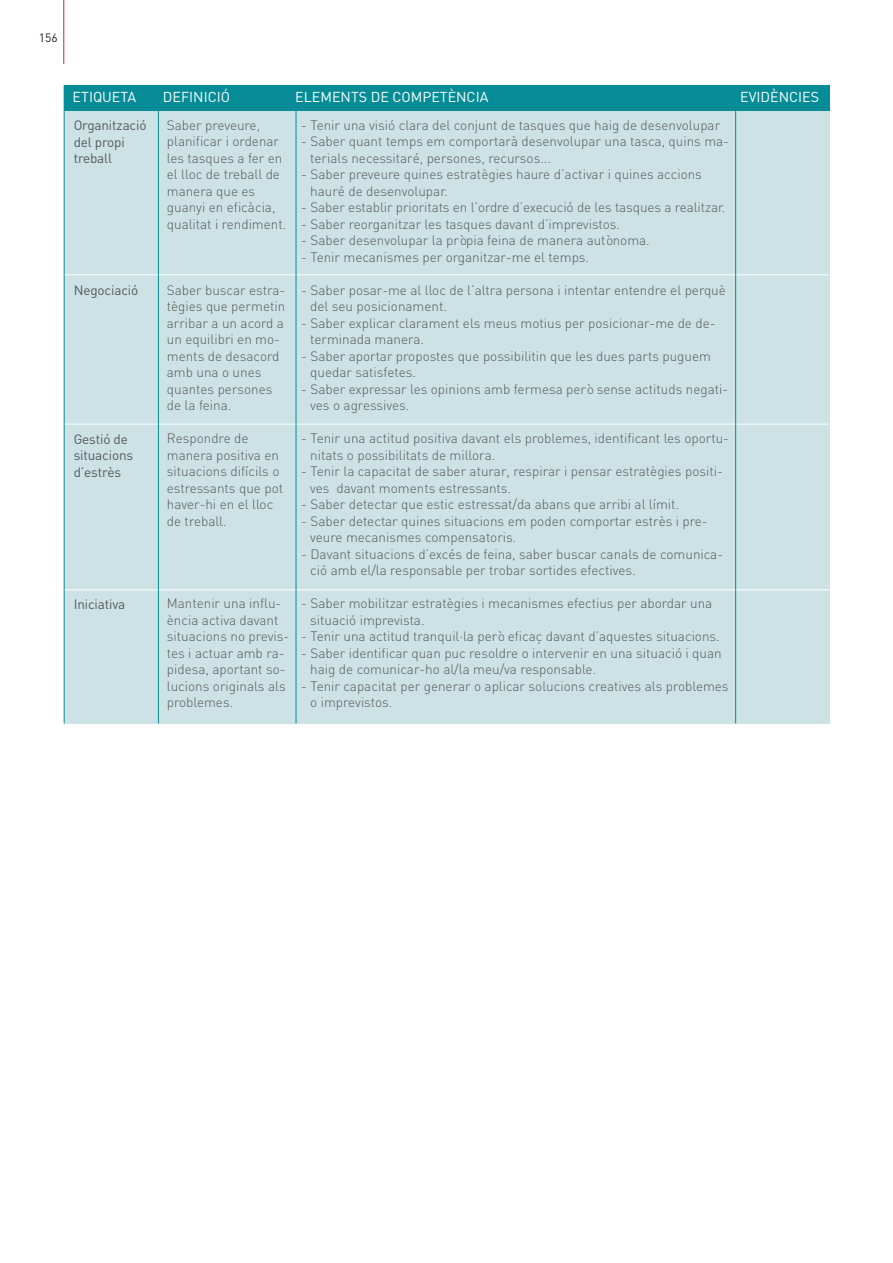
<style>
.page{position:relative;width:893px;height:1263px;background:#fff}
.page>*{position:absolute;margin:0;border:0;box-sizing:border-box;transform-origin:0 0}
.t1{font:14.25px "DIN";color:#fff}
.t2{font:300 13.5px/16.5px "DIN";color:#57585a}
.t3{font:13.5px/16.5px "DIN";letter-spacing:-.01em;color:#57585a}
.t4{font:12px "DIN";color:#231f20}
</style>
<div class="page">
<hr style="left:64px;top:0;width:1px;height:64px;background:#e4183e">
<div style="left:64px;top:85px;width:766px;height:638px;background:#cce2e5"></div>
<div style="left:64px;top:85px;width:766px;height:26px;background:#058c97"></div>
<hr style="left:64px;top:274px;width:765px;height:1px;background:#fff">
<hr style="left:64px;top:424px;width:765px;height:1px;background:#fff">
<hr style="left:64px;top:589px;width:765px;height:1px;background:#fff">
<hr style="left:64px;top:85px;width:1px;height:638px;background:#058c97">
<hr style="left:735px;top:85px;width:1px;height:638px;background:#058c97">
<hr style="left:296px;top:102px;width:1px;height:621px;background:#058c97">
<hr style="left:158px;top:102px;width:1px;height:621px;background:#058c97">
<p class="t4" style="left:39px;top:33px;width:20px">156</p>
<p class="t1" style="left:73px;top:92px;width:65px">ETIQUETA</p>
<p class="t1" style="left:163px;top:92px;width:69px">DEFINICIÓ</p>
<p class="t1" style="left:295px;top:92px;width:195px">ELEMENTS DE COMPETÈNCIA</p>
<p class="t1" style="left:740px;top:92px;width:80px">EVIDÈNCIES</p>
<p class="t3" style="left:74px;top:118px;width:74px">Organització del propi treball</p>
<p class="t3" style="left:74px;top:283px;width:66px">Negociació</p>
<p class="t3" style="left:74px;top:432px;width:61px">Gestió de situacions d’estrès</p>
<p class="t3" style="left:74px;top:597px;width:53px">Iniciativa</p>
<p class="t2" style="left:167px;top:118px;width:121px">Saber preveure, planificar i ordenar les tasques a fer en el lloc de treball de manera que es guanyi en eficàcia, qualitat i rendiment.</p>
<p class="t2" style="left:167px;top:283px;width:120px">Saber buscar estra&shy;tègies que permetin arribar a un acord a un equilibri en mo&shy;ments de desacord amb una o unes quantes persones de la feina.</p>
<p class="t2" style="left:167px;top:432px;width:118px">Respondre de manera positiva en situacions difícils o estressants que pot haver-hi en el lloc de treball.</p>
<p class="t2" style="left:167px;top:597px;width:124px">Mantenir una influ&shy;ència activa davant situacions no previs&shy;tes i actuar amb ra&shy;pidesa, aportant so&shy;lucions originals als problemes.</p>
<p class="t2" style="left:301px;top:118px;width:420px">- Tenir una visió clara del conjunt de tasques que haig de desenvolupar</p>
<p class="t2" style="left:310px;top:135px;width:420px;text-indent:-9px">- Saber quant temps em comportarà desenvolupar una tasca, quins ma&shy;terials necessitaré, persones, recursos...</p>
<p class="t2" style="left:310px;top:168px;width:393px;text-indent:-9px">- Saber preveure quines estratègies haure d’activar i quines accions hauré de desenvolupar.</p>
<p class="t2" style="left:301px;top:201px;width:426px">- Saber establir prioritats en l’ordre d’execució de les tasques a realitzar.</p>
<p class="t2" style="left:301px;top:217px;width:320px">- Saber reorganitzar les tasques davant d’imprevistos.</p>
<p class="t2" style="left:301px;top:234px;width:350px">- Saber desenvolupar la pròpia feina de manera autònoma.</p>
<p class="t2" style="left:301px;top:250px;width:289px">- Tenir mecanismes per organitzar-me el temps.</p>
<p class="t2" style="left:310px;top:283px;width:417px;text-indent:-9px">- Saber posar-me al lloc de l’altra persona i intentar entendre el perquè del seu posicionament.</p>
<p class="t2" style="left:310px;top:316px;width:407px;text-indent:-9px">- Saber explicar clarament els meus motius per posicionar-me de de&shy;terminada manera.</p>
<p class="t2" style="left:310px;top:349px;width:402px;text-indent:-9px">- Saber aportar propostes que possibilitin que les dues parts puguem quedar satisfetes.</p>
<p class="t2" style="left:310px;top:382px;width:419px;text-indent:-9px">- Saber expressar les opinions amb fermesa però sense actituds negati&shy;ves o agressives.</p>
<p class="t2" style="left:310px;top:432px;width:420px;text-indent:-9px">- Tenir una actitud positiva davant els problemes, identificant les oportu&shy;nitats o possibilitats de millora.</p>
<p class="t2" style="left:310px;top:465px;width:414px;text-indent:-9px">- Tenir la capacitat de saber aturar, respirar i pensar estratègies positi&shy;ves davant moments estressants.</p>
<p class="t2" style="left:301px;top:498px;width:379px">- Saber detectar que estic estressat/da abans que arribi al límit.</p>
<p class="t2" style="left:310px;top:514px;width:399px;text-indent:-9px">- Saber detectar quines situacions em poden comportar estrès i pre&shy;veure mecanismes compensatoris.</p>
<p class="t2" style="left:310px;top:547px;width:414px;text-indent:-9px">- Davant situacions d’excés de feina, saber buscar canals de comunica&shy;ció amb el/la responsable per trobar sortides efectives.</p>
<p class="t2" style="left:310px;top:597px;width:403px;text-indent:-9px">- Saber mobilitzar estratègies i mecanismes efectius per abordar una situació imprevista.</p>
<p class="t2" style="left:301px;top:630px;width:420px">- Tenir una actitud tranquil·la però eficaç davant d’aquestes situacions.</p>
<p class="t2" style="left:310px;top:646px;width:413px;text-indent:-9px">- Saber identificar quan puc resoldre o intervenir en una situació i quan haig de comunicar-ho al/la meu/va responsable.</p>
<p class="t2" style="left:310px;top:679px;width:420px;text-indent:-9px">- Tenir capacitat per generar o aplicar solucions creatives als problemes o imprevistos.</p>
</div>
